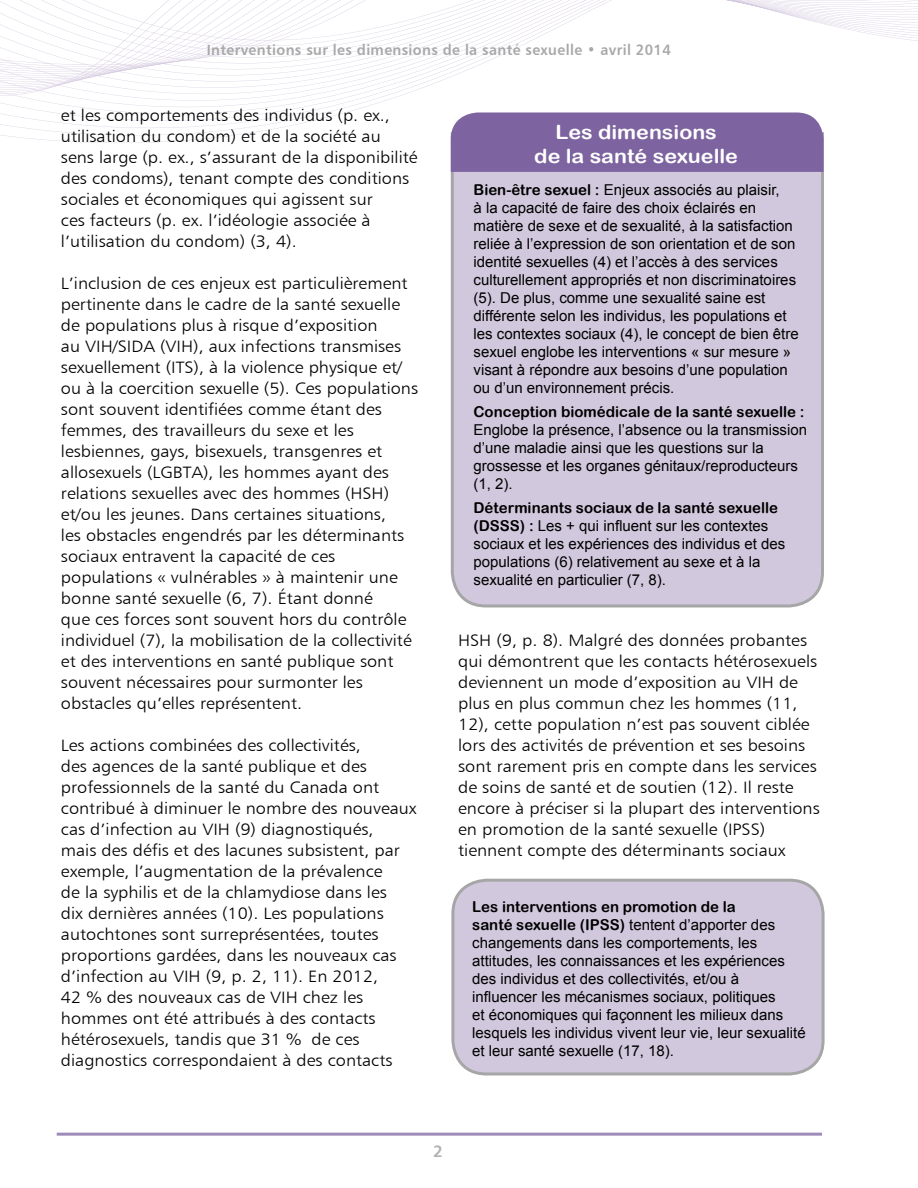
<style>
.page{position:relative;width:918px;height:1188px;background:#fff}
.page>*{position:absolute;margin:0;border:0;box-sizing:border-box;transform-origin:0 0}
.t1{font:19.5px/23.4px "Arial Rounded MT Bold";color:#fff;text-align:center;scale:1.1 1}
.t2{font:16.5px/21px "Humanist 777 BT Light B";color:#000;scale:1.1 1}
.t3{font:16.5px "Humanist 777 BT Bold B";color:#b1b1b2}
.t4{font:15px/18px "Arial";color:#000}
.t5{font:15px "Arial Rounded MT Bold";color:#000}
.t6{font:15px "Humanist 777 BT Bold B";letter-spacing:.025em;color:#a8a8a9;scale:.95 1}
.s1{font-family:"Arial Rounded MT Bold"}
</style>
<div class="page">
<svg style="left:0;top:86px;width:427px;height:5px"></svg>
<svg style="left:0;top:82px;width:438px;height:4px"></svg>
<svg style="left:0;top:0;width:918px;height:82px"></svg>
<hr style="left:57px;top:1133px;width:765px;height:3px;background:#9f8bba">
<div style="left:450px;top:132px;width:374px;height:476px;background:#d1c8dd"></div>
<div style="left:453px;top:880px;width:370px;height:194px;background:#d1c8dd;border-radius:34px"></div>
<div style="left:451px;top:879px;width:374px;height:196px;border:3px solid #000;border-radius:34px"></div>
<div style="left:451px;top:112px;width:372px;height:60px;background:#7d64a0"></div>
<p class="t6" style="left:207px;top:41px;width:490px">Interventions sur les dimensions de la santé sexuelle • avril 2014</p>
<p class="t2" style="left:61px;top:104px;width:326px">et les comportements des individus (p. ex., utilisation du condom) et de la société au sens large (p. ex., s’assurant de la disponibilité des condoms), tenant compte des conditions sociales et économiques qui agissent sur<br>ces facteurs (p. ex. l’idéologie associée à l’utilisation du condom) (3, 4).</p>
<p class="t2" style="left:61px;top:272px;width:326px">L’inclusion de ces enjeux est particulièrement pertinente dans le cadre de la santé sexuelle de populations plus à risque d’exposition<br>au VIH/SIDA (VIH), aux infections transmises sexuellement (ITS), à la violence physique et/ ou à la coercition sexuelle (5). Ces populations sont souvent identifiées comme étant des femmes, des travailleurs du sexe et les lesbiennes, gays, bisexuels, transgenres et allosexuels (LGBTA), les hommes ayant des relations sexuelles avec des hommes (HSH) et/ou les jeunes. Dans certaines situations,<br>les obstacles engendrés par les déterminants sociaux entravent la capacité de ces populations « vulnérables » à maintenir une bonne santé sexuelle (6, 7). Étant donné<br>que ces forces sont souvent hors du contrôle individuel (7), la mobilisation de la collectivité et des interventions en santé publique sont souvent nécessaires pour surmonter les obstacles qu’elles représentent.</p>
<p class="t2" style="left:61px;top:734px;width:325px">Les actions combinées des collectivités,<br>des agences de la santé publique et des professionnels de la santé du Canada ont contribué à diminuer le nombre des nouveaux cas d’infection au VIH (9) diagnostiqués,<br>mais des défis et des lacunes subsistent, par exemple, l’augmentation de la prévalence<br>de la syphilis et de la chlamydiose dans les<br>dix dernières années (10). Les populations autochtones sont surreprésentées, toutes proportions gardées, dans les nouveaux cas d’infection au VIH (9, p. 2, 11). En 2012,<br>42 % des nouveaux cas de VIH chez les hommes ont été attribués à des contacts hétérosexuels, tandis que 31 % de ces diagnostics correspondaient à des contacts</p>
<p class="t1" style="left:534px;top:120px;width:187px">Les dimensions<br>de la santé sexuelle</p>
<p class="t4" style="left:474px;top:181px;width:327px"><span class="s1">Bien-être sexuel :</span> Enjeux associés au plaisir,<br>à la capacité de faire des choix éclairés en matière de sexe et de sexualité, à la satisfaction reliée à l’expression de son orientation et de son identité sexuelles (4) et l’accès à des services culturellement appropriés et non discriminatoires (5). De plus, comme une sexualité saine est différente selon les individus, les populations et les contextes sociaux (4), le concept de bien être sexuel englobe les interventions « sur mesure » visant à répondre aux besoins d’une population ou d’un environnement précis.</p>
<p class="t5" style="left:474px;top:403px;width:333px">Conception biomédicale de la santé sexuelle :</p>
<p class="t4" style="left:474px;top:421px;width:335px">Englobe la présence, l’absence ou la transmission d’une maladie ainsi que les questions sur la grossesse et les organes génitaux/reproducteurs (1, 2).</p>
<p class="t5" style="left:474px;top:499px;width:306px">Déterminants sociaux de la santé sexuelle</p>
<p class="t4" style="left:474px;top:517px;width:313px"><span class="s1">(DSSS) :</span> Les + qui influent sur les contextes sociaux et les expériences des individus et des populations (6) relativement au sexe et à la sexualité en particulier (7, 8).</p>
<p class="t2" style="left:458px;top:629px;width:330px">HSH (9, p. 8). Malgré des données probantes qui démontrent que les contacts hétérosexuels deviennent un mode d’exposition au VIH de plus en plus commun chez les hommes (11, 12), cette population n’est pas souvent ciblée lors des activités de prévention et ses besoins sont rarement pris en compte dans les services de soins de santé et de soutien (12). Il reste encore à préciser si la plupart des interventions en promotion de la santé sexuelle (IPSS) tiennent compte des déterminants sociaux</p>
<p class="t5" style="left:472px;top:898px;width:265px">Les interventions en promotion de la</p>
<p class="t4" style="left:472px;top:916px;width:335px"><span class="s1">santé sexuelle (IPSS)</span> tentent d’apporter des changements dans les comportements, les attitudes, les connaissances et les expériences des individus et des collectivités, et/ou à influencer les mécanismes sociaux, politiques<br>et économiques qui façonnent les milieux dans lesquels les individus vivent leur vie, leur sexualité et leur santé sexuelle (17, 18).</p>
<p class="t3" style="left:433px;top:1141px;width:11px">2</p>
</div>
